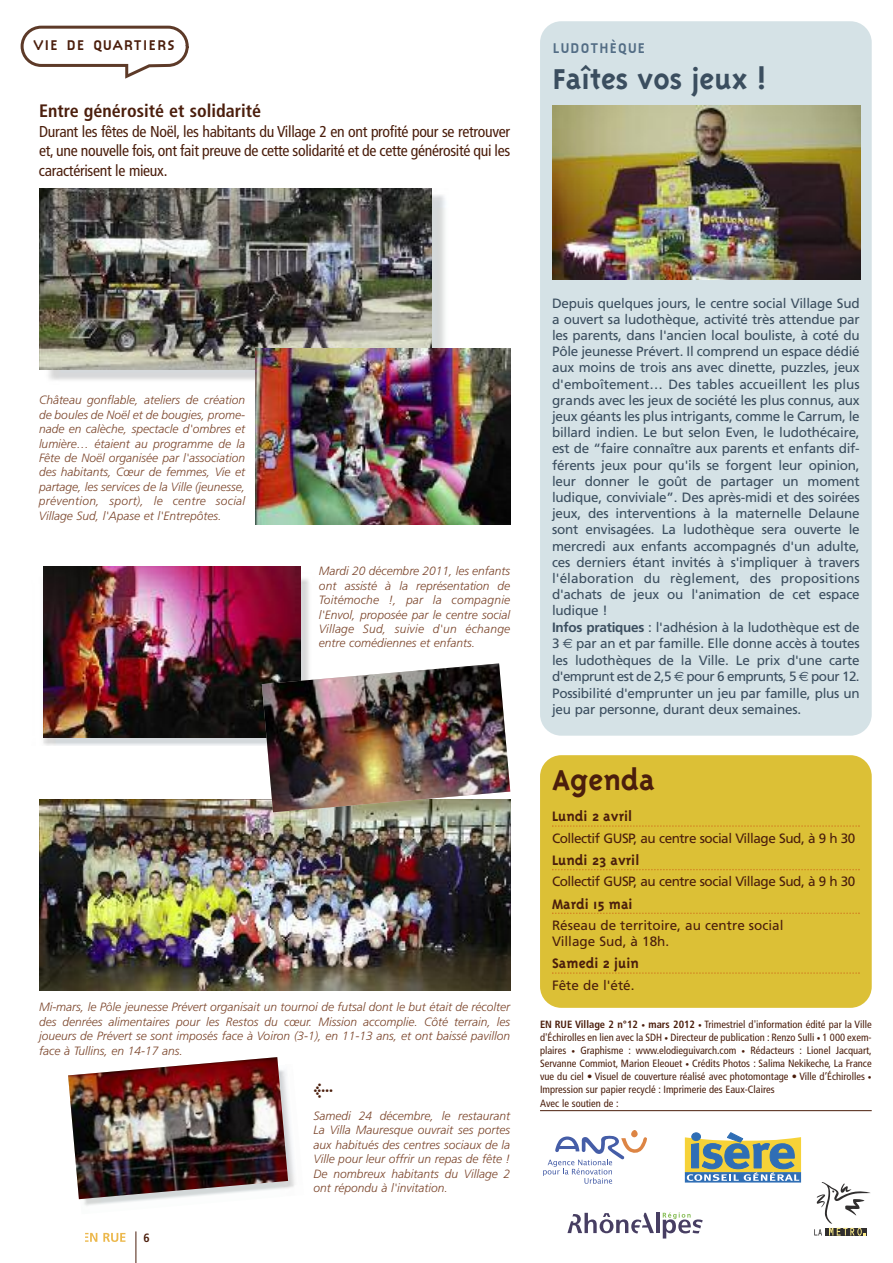
<style>
.page{position:relative;width:893px;height:1263px;background:#fff}
.page>*{position:absolute;margin:0;border:0;box-sizing:border-box;transform-origin:0 0}
.t1{font:700 33px "Triplex";color:#3b4e5f}
.t2{font:700 33px "Triplex";color:#4b1e0c}
.t3{font:700 condensed 18px "Frutiger";color:#4b1e0c}
.t4{font:condensed 15.75px/19.5px "Frutiger";letter-spacing:-.02em;color:#4b1e0c;text-align:justify}
.t5{font:700 15.75px "Triplex";color:#4b1e0c}
.t6{font:700 15.75px "Meta Plus";color:#4b1e0c}
.t7{font:700 14.7px "Citizen";letter-spacing:.08em;color:#4b1e0c}
.t8{font:700 14.7px "Citizen";letter-spacing:.08em;color:#536d85}
.t9{font:13.5px/16.2px "Frutiger";letter-spacing:-.015em;color:#3b4e5f}
.t10{font:13.5px "Frutiger";letter-spacing:-.035em;color:#4b1e0c}
.t11{font:13.5px/16.2px "Frutiger";color:#4b1e0c}
.t12{font:italic 300 12px/14.4px "Frutiger";color:#7c462c;text-align:justify}
.t13{font:700 condensed 12px "Frutiger";color:#4b1e0c}
.t14{font:condensed 10.5px/12.8px "Frutiger";color:#4b1e0c;text-align:justify}
.s1{font-weight:700}
.s2{font-family:"Euro Sans"}
.s3{font-weight:700;font-size:7.5px}
</style>
<div class="page">
<img style="left:43px;top:578px;width:266px;height:167px">
<img style="left:39px;top:195px;width:420px;height:185px">
<img style="left:39px;top:188px;width:393px;height:181px">
<svg style="left:103px;top:1233px;width:22px;height:9px"></svg>
<svg style="left:85px;top:1233px;width:12px;height:9px"></svg>
<hr style="left:136px;top:1231px;width:1px;height:32px;background:#4b1e0c">
<div style="left:631px;top:1130px;width:7px;height:7px;background:#dd8544;border-radius:3px"></div>
<svg style="left:543px;top:1135px;width:104px;height:49px"></svg>
<svg style="left:685px;top:1132px;width:116px;height:50px;background:#9cac97"></svg>
<hr style="left:656px;top:1213px;width:3px;height:20px;background:#473e62">
<svg style="left:663px;top:1212px;width:40px;height:26px"></svg>
<svg style="left:567px;top:1213px;width:87px;height:20px"></svg>
<svg style="left:814px;top:1182px;width:57px;height:53px"></svg>
<hr style="left:540px;top:1110px;width:332px;height:1px;background:#4b1e0c">
<div style="left:21px;top:26px;width:168px;height:41px;border:3px solid #5d3a28;border-radius:19px"></div>
<div style="left:540px;top:21px;width:332px;height:715px;background:#d5e2e6;border-radius:21px"></div>
<img style="left:255px;top:349px;width:255px;height:176px">
<div style="left:540px;top:755px;width:332px;height:253px;background:#dcc036;border-radius:21px"></div>
<svg style="left:552px;top:825px;width:308px;height:2px"></svg>
<svg style="left:552px;top:869px;width:308px;height:1px"></svg>
<svg style="left:552px;top:912px;width:308px;height:2px"></svg>
<svg style="left:552px;top:972px;width:308px;height:2px"></svg>
<svg style="left:79px;top:1106px;width:216px;height:100px"></svg>
<img style="left:68px;top:1057px;width:220px;height:142px">
<img style="left:553px;top:105px;width:307px;height:174px">
<img style="left:43px;top:566px;width:258px;height:171px">
<img style="left:39px;top:799px;width:471px;height:191px">
<img style="left:262px;top:663px;width:248px;height:149px">
<p class="t7" style="left:33px;top:37px;width:143px">VIE DE QUARTIERS</p>
<h2 class="t3" style="left:39px;top:104px;width:224px">Entre générosité et solidarité</h2>
<p class="t4" style="left:39px;top:123px;width:473px">Durant les fêtes de Noël, les habitants du Village 2 en ont profité pour se retrouver et, une nouvelle fois, ont fait preuve de cette solidarité et de cette générosité qui les caractérisent le mieux.</p>
<p class="t8" style="left:553px;top:39px;width:94px">LUDOTHÈQUE</p>
<h1 class="t1" style="left:553px;top:58px;width:216px">Faîtes vos jeux !</h1>
<p class="t12" style="left:39px;top:394px;width:208px">Château gonflable, ateliers de création de boules de Noël et de bougies, prome&shy;nade en calèche, spectacle d'ombres et lumière… étaient au programme de la Fête de Noël organisée par l'association des habitants, Cœur de femmes, Vie et partage, les services de la Ville (jeunesse, prévention, sport), le centre social Village Sud, l'Apase et l'Entrepôtes.</p>
<p class="t12" style="left:319px;top:565px;width:193px">Mardi 20 décembre 2011, les enfants ont assisté à la représentation de Toitémoche !, par la compagnie l'Envol, proposée par le centre social Village Sud, suivie d'un échange entre comédiennes et enfants.</p>
<p class="t12" style="left:39px;top:1001px;width:473px">Mi-mars, le Pôle jeunesse Prévert organisait un tournoi de futsal dont le but était de récolter des denrées alimentaires pour les Restos du cœur. Mission accomplie. Côté terrain, les joueurs de Prévert se sont imposés face à Voiron (3-1), en 11-13 ans, et ont baissé pavillon face à Tullins, en 14-17 ans.</p>
<p class="t6" style="left:333px;top:1100px;width:21px;rotate:-180deg">&gt;</p>
<p class="t13" style="left:143px;top:1233px;width:8px">6</p>
<p class="t12" style="left:314px;top:1109px;width:198px">Samedi 24 décembre, le restaurant La Villa Mauresque ouvrait ses portes aux habitués des centres sociaux de la Ville pour leur offrir un repas de fête !<br>De nombreux habitants du Village 2 ont répondu à l'invitation.</p>
<p class="t9" style="left:552px;top:296px;width:309px">Depuis quelques jours, le centre social Village Sud a ouvert sa ludothèque, activité très attendue par les parents, dans l'ancien local bouliste, à coté du Pôle jeunesse Prévert. Il comprend un espace dédié aux moins de trois ans avec dinette, puzzles, jeux d'emboîtement… Des tables accueillent les plus grands avec les jeux de société les plus connus, aux jeux géants les plus intrigants, comme le Carrum, le billard indien. Le but selon Even, le ludothécaire, est de “faire connaître aux parents et enfants dif&shy;férents jeux pour qu'ils se forgent leur opinion, leur donner le goût de partager un moment ludique, conviviale”. Des après-midi et des soirées jeux, des interventions à la maternelle Delaune sont envisagées. La ludothèque sera ouverte le mercredi aux enfants accompagnés d'un adulte, ces derniers étant invités à s'impliquer à travers l'élaboration du règlement, des propositions d'achats de jeux ou l'animation de cet espace ludique !<br><span class="s1">Infos pratiques</span> : l'adhésion à la ludothèque est de 3 <span class="s2">€</span> par an et par famille. Elle donne accès à toutes les ludothèques de la Ville. Le prix d'une carte d'emprunt est de 2,5 <span class="s2">€</span> pour 6 emprunts, 5 <span class="s2">€</span> pour 12.<br>Possibilité d'emprunter un jeu par famille, plus un jeu par personne, durant deux semaines.</p>
<h1 class="t2" style="left:552px;top:760px;width:105px">Agenda</h1>
<p class="t5" style="left:552px;top:807px;width:82px">Lundi 2 avril</p>
<p class="t10" style="left:552px;top:833px;width:305px">Collectif GUSP, au centre social Village Sud, à 9 h 30</p>
<p class="t5" style="left:552px;top:850px;width:89px">Lundi 23 avril</p>
<p class="t10" style="left:552px;top:876px;width:305px">Collectif GUSP, au centre social Village Sud, à 9 h 30</p>
<p class="t5" style="left:552px;top:894px;width:82px">Mardi 15 mai</p>
<p class="t11" style="left:552px;top:918px;width:233px">Réseau de territoire, au centre social<br>Village Sud, à 18h.</p>
<p class="t5" style="left:552px;top:954px;width:88px">Samedi 2 juin</p>
<p class="t11" style="left:552px;top:978px;width:84px">Fête de l'été.</p>
<p class="t14" style="left:540px;top:1019px;width:333px"><span class="s1">EN RUE Village 2 n°12</span> <span class="s3">•</span> <span class="s1">mars 2012</span> <span class="s3">•</span> Trimestriel d'information édité par la Ville d'Échirolles en lien avec la SDH <span class="s3">•</span> Directeur de publication : Renzo Sulli <span class="s3">•</span> 1 000 exem&shy;plaires <span class="s3">•</span> Graphisme : www.elodieguivarch.com <span class="s3">•</span> Rédacteurs : Lionel Jacquart, Servanne Commiot, Marion Eleouet <span class="s3">•</span> Crédits Photos : Salima Nekikeche, La France vue du ciel • Visuel de couverture réalisé avec photomontage • Ville d’Échirolles <span class="s3">• </span>Impression sur papier recyclé : Imprimerie des Eaux-Claires</p>
<p class="t14" style="left:540px;top:1098px;width:80px">Avec le soutien de :</p>
</div>
